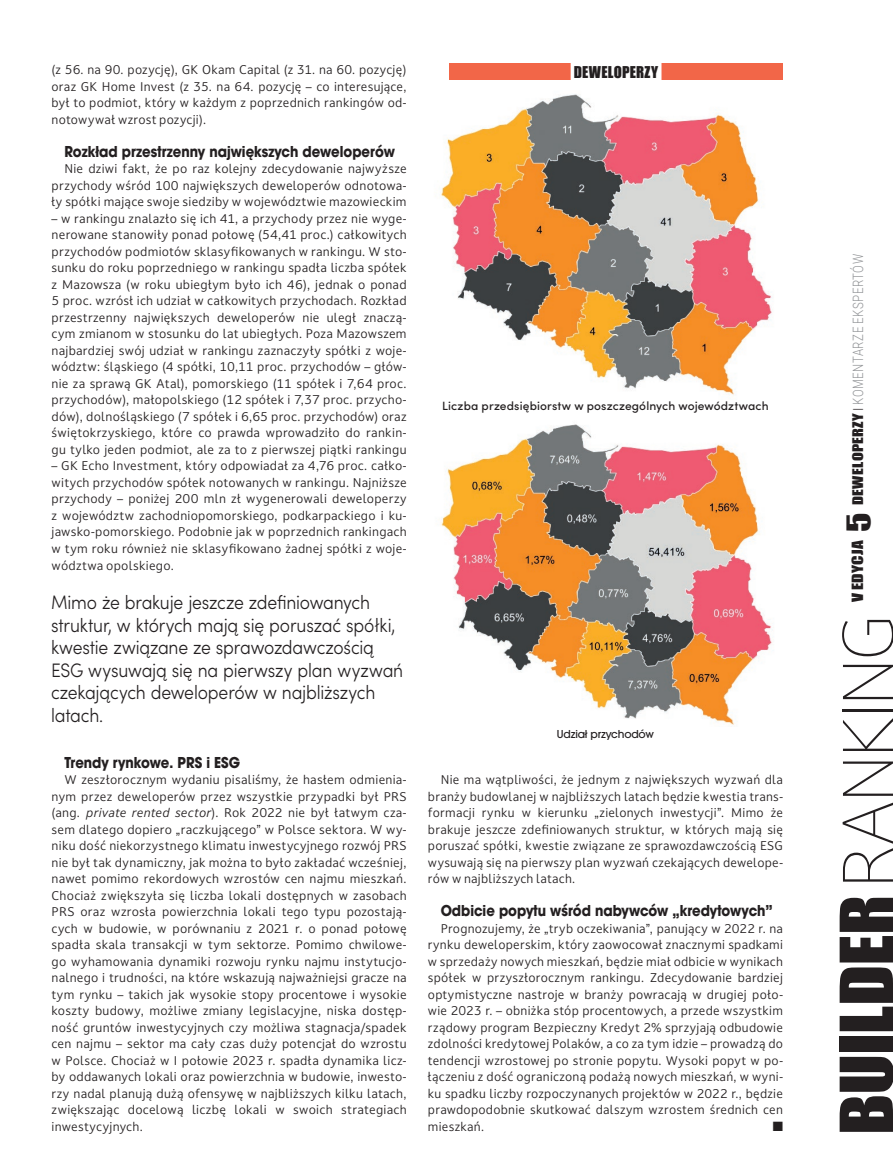
<style>
.page{position:relative;width:893px;height:1170px;background:#fff}
.page>*{position:absolute;margin:0;border:0;box-sizing:border-box;transform-origin:0 0}
.t1{font:67.5px "Impact";letter-spacing:-.01em;color:#231f20;scale:1.1 1}
.WRZUTKA{font:300 19.5px/22.5px "Sofia Pro";letter-spacing:-.01em;color:#231f20;scale:.9 1}
.srodtytul{font:700 16.5px "Avant Gar Got Itc TEE";color:#231f20;scale:.9 1}
.Styl_akapitowy_8{font:15px "Impact";letter-spacing:.015em;color:#231f20}
.t2{font:300 14.25px "Roboto";letter-spacing:.045em;color:#939598;scale:.8 1}
.t3{font:14.25px "Impact";letter-spacing:.02em;color:#231f20;scale:1.2 1}
.TEKST_DODATEK{font:13.5px "Zapf Dingbats";color:#231f20}
.TEKST_DODATEK-2{font:12px/16.5px "Darkmode On CC";letter-spacing:.02em;color:#231f20;text-align:justify}
.FOT_PODPIS{font:500 12px "Sofia Pro";letter-spacing:.01em;color:#231f20}
.Fot_podpis{font:500 12px "Avant Gar Got Itc TEE";letter-spacing:-.015em;color:#231f20}
.s1{font-style:italic}
.s2{font-family:"Impact";font-weight:400;font-size:13.5px;color:#231f20}
.s3{font-family:"Darkmode On CC";font-size:13.5px;color:#231f20}
.s4{font-size:30px}
.s5{font-family:"Darkmode On CC";font-weight:100}
</style>
<div class="page">
<img style="left:441px;top:94px;width:331px;height:301px">
<div style="left:449px;top:64px;width:334px;height:16px;background:#f26648"></div>
<div style="left:571px;top:58px;width:90px;height:23px;background:#fff"></div>
<img style="left:441px;top:424px;width:332px;height:301px">
<p class="TEKST_DODATEK-2" style="left:52px;top:61px;width:357px">(z 56. na 90. pozycję), GK Okam Capital (z 31. na 60. pozycję) oraz GK Home Invest (z 35. na 64. pozycję – co interesujące, był to podmiot, który w każdym z poprzednich rankingów od&shy;notowywał wzrost pozycji).</p>
<p class="srodtytul" style="left:64px;top:141px;width:369px">Rozkład przestrzenny największych deweloperów</p>
<p class="TEKST_DODATEK-2" style="left:52px;top:160px;width:357px;text-indent:13px">Nie dziwi fakt, że po raz kolejny zdecydowanie najwyższe przychody wśród 100 największych deweloperów odnotowa&shy;ły spółki mające swoje siedziby w województwie mazowieckim</p>
<p class="TEKST_DODATEK-2" style="left:52px;top:210px;width:357px">– w rankingu znalazło się ich 41, a przychody przez nie wyge&shy;nerowane stanowiły ponad połowę (54,41 proc.) całkowitych przychodów podmiotów sklasyfikowanych w rankingu. W sto&shy;sunku do roku poprzedniego w rankingu spadła liczba spółek z Mazowsza (w roku ubiegłym było ich 46), jednak o ponad 5 proc. wzrósł ich udział w całkowitych przychodach. Rozkład przestrzenny największych deweloperów nie uległ znaczą&shy;cym zmianom w stosunku do lat ubiegłych. Poza Mazowszem najbardziej swój udział w rankingu zaznaczyły spółki z woje&shy;wództw: śląskiego (4 spółki, 10,11 proc. przychodów – głów&shy;nie za sprawą GK Atal), pomorskiego (11 spółek i 7,64 proc. przychodów), małopolskiego (12 spółek i 7,37 proc. przycho&shy;dów), dolnośląskiego (7 spółek i 6,65 proc. przychodów) oraz świętokrzyskiego, które co prawda wprowadziło do rankin&shy;gu tylko jeden podmiot, ale za to z pierwszej piątki rankingu</p>
<p class="TEKST_DODATEK-2" style="left:52px;top:457px;width:357px">– GK Echo Investment, który odpowiadał za 4,76 proc. całko&shy;witych przychodów spółek notowanych w rankingu. Najniższe przychody – poniżej 200 mln zł wygenerowali deweloperzy z województw zachodniopomorskiego, podkarpackiego i ku&shy;jawsko-pomorskiego. Podobnie jak w poprzednich rankingach w tym roku również nie sklasyfikowano żadnej spółki z woje&shy;wództwa opolskiego.</p>
<p class="WRZUTKA" style="left:51px;top:590px;width:393px">Mimo że brakuje jeszcze zdefiniowanych struktur, w których mają się poruszać spółki, kwestie związane ze sprawozdawczością ESG wysuwają się na pierwszy plan wyzwań czekających deweloperów w najbliższych latach.</p>
<p class="srodtytul" style="left:64px;top:752px;width:197px">Trendy rynkowe. PRS i ESG</p>
<p class="TEKST_DODATEK-2" style="left:52px;top:771px;width:357px;text-indent:13px">W zeszłorocznym wydaniu pisaliśmy, że hasłem odmienia&shy;nym przez deweloperów przez wszystkie przypadki był PRS (ang. <span class="s1">private rented sector</span>). Rok 2022 nie był łatwym cza&shy;sem dlatego dopiero „raczkującego” w Polsce sektora. W wy&shy;niku dość niekorzystnego klimatu inwestycyjnego rozwój PRS nie był tak dynamiczny, jak można to było zakładać wcześniej, nawet pomimo rekordowych wzrostów cen najmu mieszkań.<br>Chociaż zwiększyła się liczba lokali dostępnych w zasobach PRS oraz wzrosła powierzchnia lokali tego typu pozostają&shy;cych w budowie, w porównaniu z 2021 r. o ponad połowę spadła skala transakcji w tym sektorze. Pomimo chwilowe&shy;go wyhamowania dynamiki rozwoju rynku najmu instytucjo&shy;nalnego i trudności, na które wskazują najważniejsi gracze na tym rynku – takich jak wysokie stopy procentowe i wysokie koszty budowy, możliwe zmiany legislacyjne, niska dostęp&shy;ność gruntów inwestycyjnych czy możliwa stagnacja/spadek cen najmu – sektor ma cały czas duży potencjał do wzrostu w Polsce. Chociaż w I połowie 2023 r. spadła dynamika licz&shy;by oddawanych lokali oraz powierzchnia w budowie, inwesto&shy;rzy nadal planują dużą ofensywę w najbliższych kilku latach, zwiększając docelową liczbę lokali w swoich strategiach inwestycyjnych.</p>
<p class="Styl_akapitowy_8" style="left:574px;top:60px;width:86px">DEWELOPERZY</p>
<p class="FOT_PODPIS" style="left:442px;top:397px;width:328px">Liczba przedsiębiorstw w poszczególnych województwach</p>
<p class="Fot_podpis" style="left:557px;top:727px;width:99px">Udział przychodów</p>
<p class="TEKST_DODATEK-2" style="left:428px;top:771px;width:357px;text-indent:13px">Nie ma wątpliwości, że jednym z największych wyzwań dla branży budowlanej w najbliższych latach będzie kwestia trans&shy;formacji rynku w kierunku „zielonych inwestycji”. Mimo że brakuje jeszcze zdefiniowanych struktur, w których mają się poruszać spółki, kwestie związane ze sprawozdawczością ESG wysuwają się na pierwszy plan wyzwań czekających dewelope&shy;rów w najbliższych latach.</p>
<p class="srodtytul" style="left:441px;top:900px;width:370px">Odbicie popytu wśród nabywców „kredytowych”</p>
<p class="TEKST_DODATEK-2" style="left:428px;top:919px;width:357px;text-indent:13px">Prognozujemy, że „tryb oczekiwania”, panujący w 2022 r. na rynku deweloperskim, który zaowocował znacznymi spadkami w sprzedaży nowych mieszkań, będzie miał odbicie w wynikach spółek w przyszłorocznym rankingu. Zdecydowanie bardziej optymistyczne nastroje w branży powracają w drugiej poło&shy;wie 2023 r. – obniżka stóp procentowych, a przede wszystkim rządowy program Bezpieczny Kredyt 2% sprzyjają odbudowie zdolności kredytowej Polaków, a co za tym idzie – prowadzą do tendencji wzrostowej po stronie popytu. Wysoki popyt w po&shy;łączeniu z dość ograniczoną podażą nowych mieszkań, w wyni&shy;ku spadku liczby rozpoczynanych projektów w 2022 r., będzie prawdopodobnie skutkować dalszym wzrostem średnich cen mieszkań.</p>
<p class="TEKST_DODATEK" style="left:773px;top:1119px;width:12px">■</p>
<p class="t2" style="left:848px;top:505px;width:315px;rotate:-90deg"><span class="s2">DEWELOPERZY</span><span class="s3">I</span> KOMENTARZE EKSPERTÓW</p>
<p class="t3" style="left:846px;top:602px;width:76px;rotate:-90deg">V EDYCJA <span class="s4">5</span></p>
<p class="t1" style="left:814px;top:1134px;width:474px;rotate:-90deg">BUILDER<span class="s5">RANKING</span></p>
</div>
